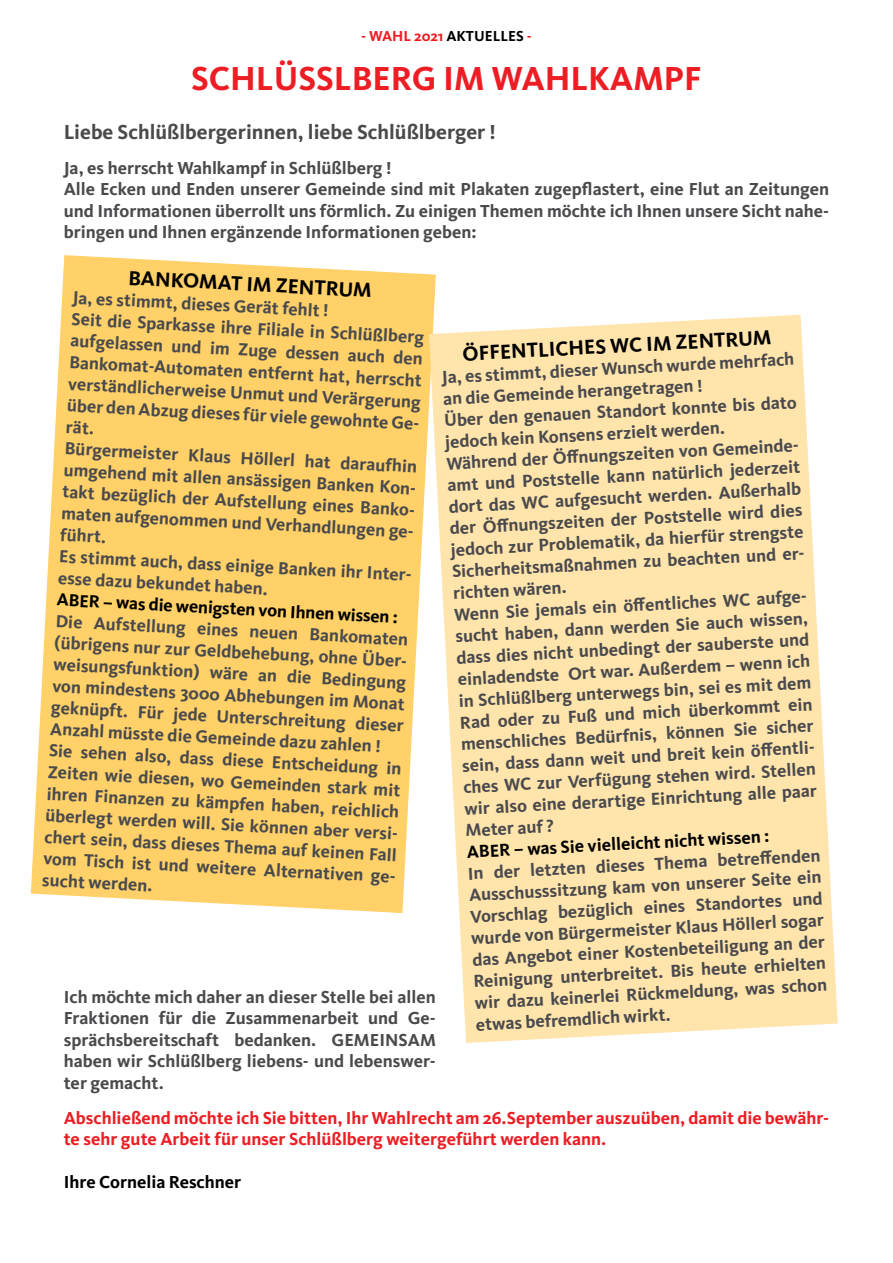
<style>
.page{position:relative;width:893px;height:1263px;background:#fff}
.page>*{position:absolute;margin:0;border:0;box-sizing:border-box;transform-origin:0 0}
.t1{font:700 34.5px "Kievit OT";color:#ed1d24}
.t2{font:700 21px "Kievit OT";color:#4a4a4d}
.t3{font:700 21px "Kievit OT";color:#000}
.t4{font:700 18px/21.6px "Kievit OT";color:#4a4a4d}
.t5{font:700 18px/21.6px "Kievit OT";color:#ed1d24}
.t6{font:700 18px "Kievit OT";color:#000}
.t7{font:700 15px "Kievit OT";color:#ed1d24}
.s1{color:#000}
</style>
<div class="page">
<svg style="left:31px;top:255px;width:405px;height:658px;background:#ffd576"></svg>
<svg style="left:429px;top:315px;width:409px;height:728px;background:#ffe7b5"></svg>
<p class="t7" style="left:361px;top:27px;width:172px">- WAHL 2021 <span class="s1">AKTUELLES</span> -</p>
<h1 class="t1" style="left:191px;top:58px;width:512px">SCHLÜSSLBERG IM WAHLKAMPF</h1>
<p class="t2" style="left:64px;top:120px;width:434px">Liebe Schlüßlbergerinnen, liebe Schlüßlberger !</p>
<p class="t4" style="left:64px;top:157px;width:767px">Ja, es herrscht Wahlkampf in Schlüßlberg !<br>Alle Ecken und Enden unserer Gemeinde sind mit Plakaten zugepflastert, eine Flut an Zeitungen und Informationen überrollt uns förmlich. Zu einigen Themen möchte ich Ihnen unsere Sicht nahe&shy;bringen und Ihnen ergänzende Informationen geben:</p>
<p class="t3" style="left:129px;top:265px;width:245px;rotate:3deg">BANKOMAT IM ZENTRUM</p>
<p class="t4" style="left:73px;top:286px;width:354px;rotate:3deg">Ja, es stimmt, dieses Gerät fehlt !<br>Seit die Sparkasse ihre Filiale in Schlüßlberg aufgelassen und im Zuge dessen auch den Bankomat-Automaten entfernt hat, herrscht verständlicherweise Unmut und Verärgerung über den Abzug dieses für viele gewohnte Ge&shy;rät.<br>Bürgermeister Klaus Höllerl hat daraufhin umgehend mit allen ansässigen Banken Kon&shy;takt bezüglich der Aufstellung eines Banko&shy;maten aufgenommen und Verhandlungen ge&shy;führt.<br>Es stimmt auch, dass einige Banken ihr Inter&shy;esse dazu bekundet haben.</p>
<p class="t6" style="left:57px;top:589px;width:343px;rotate:3deg">ABER – was die wenigsten von Ihnen wissen :</p>
<p class="t3" style="left:462px;top:341px;width:311px;rotate:-3deg">ÖFFENTLICHES WC IM ZENTRUM</p>
<p class="t4" style="left:441px;top:367px;width:358px;rotate:-3deg">Ja, es stimmt, dieser Wunsch wurde mehrfach an die Gemeinde herangetragen !<br>Über den genauen Standort konnte bis dato jedoch kein Konsens erzielt werden.<br>Während derÖff nungszeiten von Gemeinde&shy;amt und Poststelle kann natürlich jederzeit dort das WC aufgesucht werden. Außerhalb der Öff nungszeiten der Poststelle wird dies jedoch zur Problematik, da hierfür strengste Sicherheitsmaßnahmen zu beachten und er&shy;richten wären.<br>Wenn Sie jemals ein öff entliches WCaufge&shy;sucht haben, dann werden Sie auch wissen, dass dies nicht unbedingt der sauberste und einladendste Ort war. Außerdem – wenn ich in Schlüßlberg unterwegs bin, sei es mit dem Rad oder zu Fuß und mich überkommt ein menschliches Bedürfnis, können Sie sicher sein, dass dann weit und breit kein öff entli&shy;ches WC zur Verfügung stehen wird. Stellen wir also eine derartige Einrichtung alle paar Meter auf ?</p>
<p class="t4" style="left:56px;top:610px;width:354px;rotate:3deg">Die Aufstellung eines neuen Bankomaten (übrigens nur zur Geldbehebung, ohne Über&shy;weisungsfunktion) wäre an die Bedingung von mindestens 3000 Abhebungen im Monat geknüpft. Für jede Unterschreitung dieser Anzahl müsste die Gemeinde dazu zahlen !<br>Sie sehen also, dass diese Entscheidung in Zeiten wie diesen, wo Gemeinden stark mit ihren Finanzen zu kämpfen haben, reichlich überlegt werden will. Sie können aber versi&shy;chert sein, dass dieses Thema auf keinen Fall vom Tisch ist und weitere Alternativen ge&shy;sucht werden.</p>
<p class="t6" style="left:466px;top:841px;width:304px;rotate:-3deg">ABER – was Sie vielleicht nicht wissen :</p>
<p class="t4" style="left:467px;top:863px;width:358px;rotate:-3deg">In der letzten dieses Thema betreff enden Ausschusssitzung kam von unserer Seite ein Vorschlag bezüglich eines Standortes und wurde von Bürgermeister Klaus Höllerl sogar das Angebot einer Kostenbeteiligung an der Reinigung unterbreitet. Bis heute erhielten wir dazu keinerlei Rückmeldung, was schon etwas befremdlich wirkt.</p>
<p class="t4" style="left:64px;top:986px;width:374px;text-align:justify">Ich möchte mich daher an dieser Stelle bei allen Fraktionen für die Zusammenarbeit und Ge&shy;sprächsbereitschaft bedanken. GEMEINSAM haben wir Schlüßlberg liebens- und lebenswer&shy;ter gemacht.</p>
<p class="t5" style="left:64px;top:1107px;width:767px">Abschließend möchte ich Sie bitten, Ihr Wahlrecht am 26.September auszuüben, damit die bewähr&shy;te sehr gute Arbeit für unser Schlüßlberg weitergeführt werden kann.</p>
<p class="t6" style="left:64px;top:1172px;width:179px">Ihre Cornelia Reschner</p>
</div>
